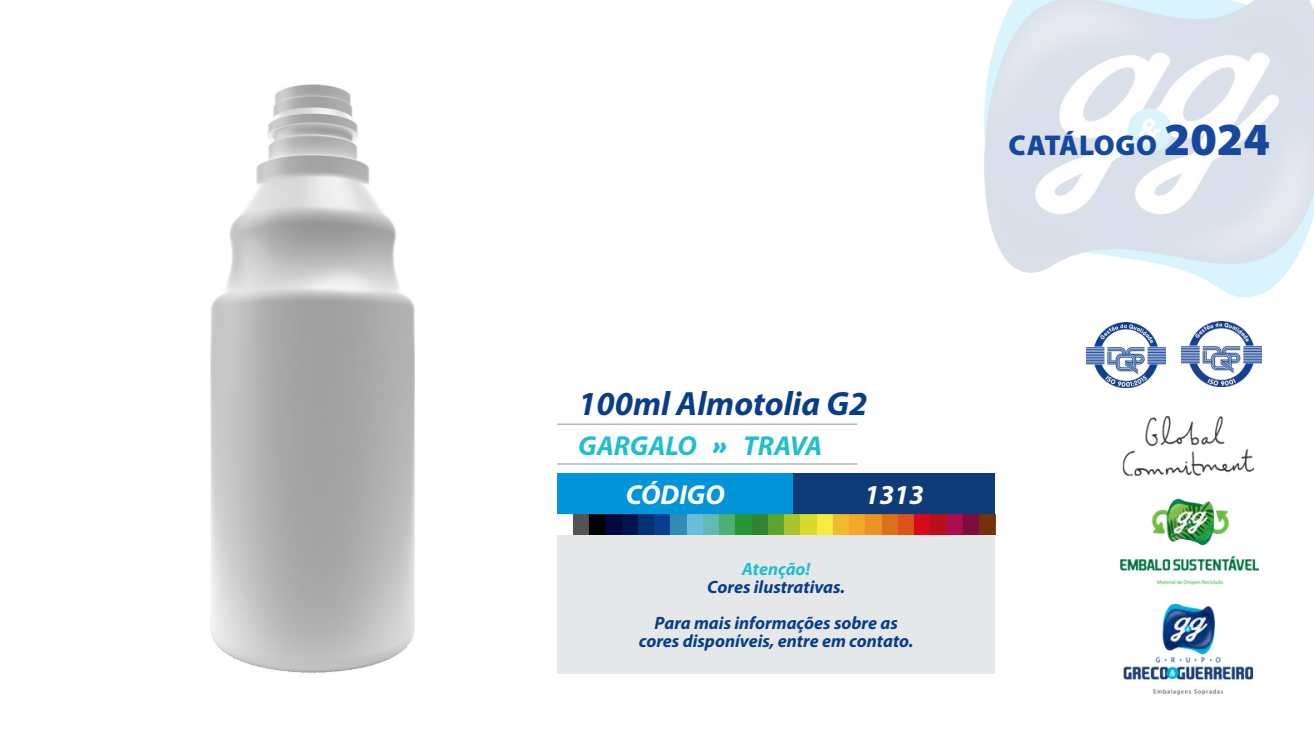
<style>
.page{position:relative;width:1314px;height:744px;background:#fff}
.page>*{position:absolute;margin:0;border:0;box-sizing:border-box;transform-origin:0 0}
.t1{font:italic 700 33.75px "Myriad Pro";color:#083e89}
.t2{font:900 28.75px "Myriad Pro";letter-spacing:.02em;color:#15489e}
.t3{font:italic 700 27.5px "Myriad Pro";color:#21bece}
.t4{font:italic 700 27.5px "Myriad Pro";color:#fff}
.t5{font:italic 700 17.88px/17.9px "Myriad Pro";color:#083e89;text-align:center}
.t6{font:italic 700 17.88px "Myriad Pro";color:#21bece}
.s1{font-size:46.25px}
.s2{font-family:"Nunito";font-weight:900}
</style>
<div class="page">
<img style="left:557px;top:416px;width:702px;height:279px">
<img style="left:984px;top:0;width:329px;height:298px">
<img style="left:1086px;top:322px;width:79px;height:65px">
<img style="left:1181px;top:322px;width:79px;height:65px">
<img style="left:210px;top:84px;width:205px;height:589px">
<hr style="left:557px;top:463px;width:300px;height:2px;background:#a8a9ad">
<hr style="left:557px;top:424px;width:300px;height:1px;background:#a8a9ad">
<div style="left:557px;top:473px;width:236px;height:41px;background:#0095d9"></div>
<div style="left:793px;top:473px;width:202px;height:41px;background:#0f3b77"></div>
<div style="left:557px;top:535px;width:438px;height:138px;background:#e6e7e9"></div>
<img style="left:557px;top:514px;width:438px;height:21px">
<h2 class="t2" style="left:1008px;top:126px;width:263px">CATÁLOGO <span class="s1">2024</span></h2>
<p class="t1" style="left:578px;top:382px;width:291px">100ml Almotolia G2</p>
<p class="t3" style="left:578px;top:428px;width:245px">GARGALO <span class="s2">»</span> TRAVA</p>
<p class="t4" style="left:626px;top:477px;width:100px">CÓDIGO</p>
<p class="t4" style="left:864px;top:477px;width:61px">1313</p>
<p class="t6" style="left:742px;top:557px;width:70px">Atenção!</p>
<p class="t5" style="left:707px;top:577px;width:139px">Cores ilustrativas.</p>
<p class="t5" style="left:638px;top:613px;width:276px">Para mais informações sobre as cores disponíveis, entre em contato.</p>
</div>
